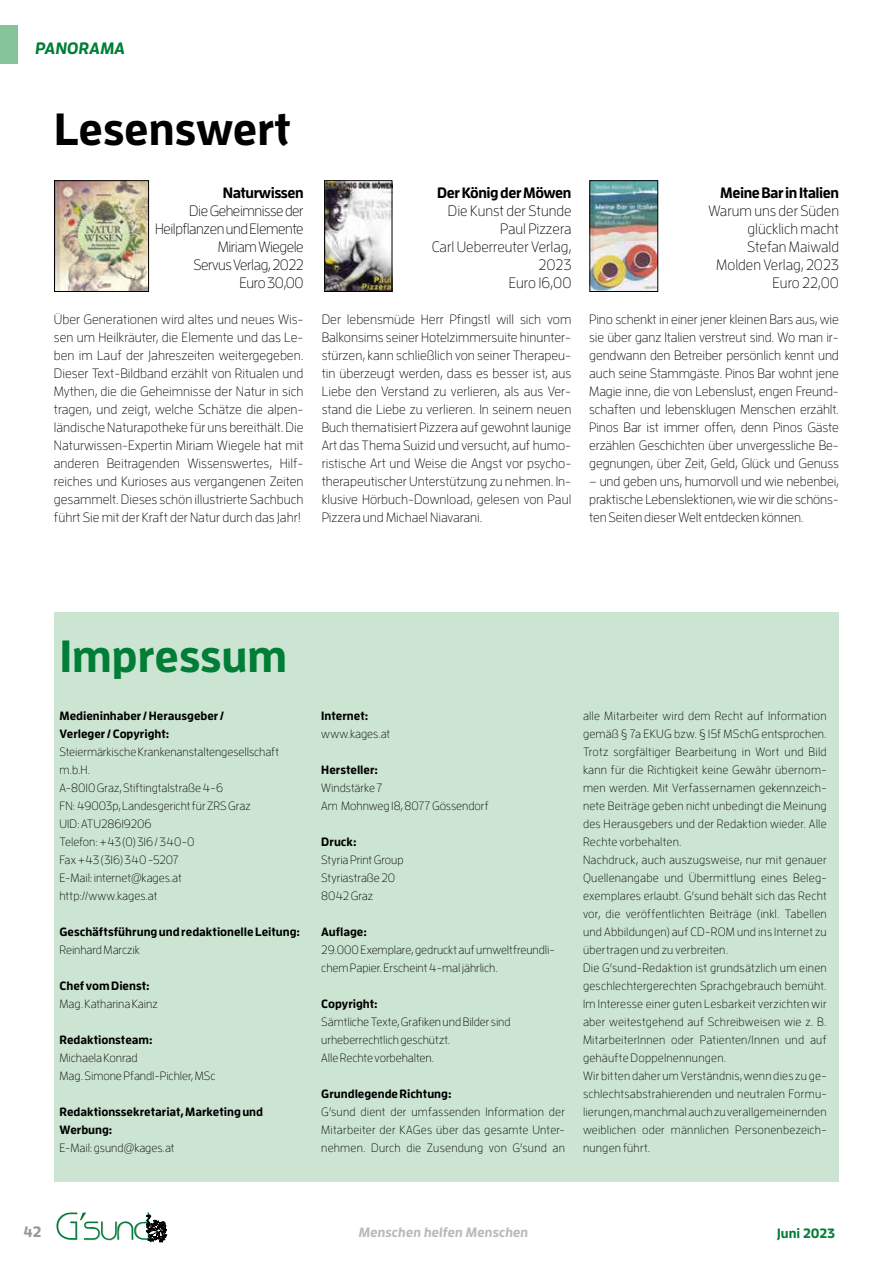
<style>
.page{position:relative;width:893px;height:1263px;background:#fff}
.page>*{position:absolute;margin:0;border:0;box-sizing:border-box;transform-origin:0 0}
.t1{font:700 45px "Enzo OT";color:#000}
.t2{font:700 45px "Enzo OT";color:#007e37}
.t3{font:italic 700 16.5px "Enzo OT";letter-spacing:.01em;color:#007e37}
.t4{font:300 15px/18px "Enzo OT";color:#000;text-align:right}
.t5{font:300 15px/18px "Enzo OT";letter-spacing:-.03em;color:#000;text-align:right}
.t6{font:700 15px "Enzo OT";letter-spacing:-.03em;color:#000}
.t7{font:700 15px "Enzo OT";color:#969898}
.t8{font:300 13.5px/18px "Enzo OT";letter-spacing:-.01em;color:#000;text-align:justify}
.t9{font:italic 700 13.5px "Enzo OT";color:#b9babb}
.t10{font:700 13.5px "Enzo OT";color:#007e37}
.t11{font:300 12px/18px "Enzo OT";letter-spacing:.01em;color:#000}
.t12{font:700 12px/18px "Enzo OT";color:#000}
</style>
<div class="page">
<div style="left:0;top:26px;width:18px;height:38px;background:#85c59c"></div>
<svg style="left:56px;top:1212px;width:111px;height:30px"></svg>
<div style="left:54px;top:612px;width:785px;height:570px;background:#cce5d2"></div>
<img style="left:56px;top:182px;width:91px;height:108px">
<div style="left:54px;top:180px;width:95px;height:112px;border:1px solid #000"></div>
<img style="left:326px;top:182px;width:64px;height:108px">
<div style="left:324px;top:180px;width:68px;height:112px;border:1px solid #000"></div>
<img style="left:591px;top:182px;width:65px;height:108px">
<div style="left:589px;top:180px;width:69px;height:112px;border:1px solid #000"></div>
<h2 class="t3" style="left:36px;top:39px;width:91px">PANORAMA</h2>
<h1 class="t1" style="left:54px;top:101px;width:238px">Lesenswert</h1>
<p class="t6" style="left:223px;top:183px;width:82px">Naturwissen</p>
<p class="t5" style="left:155px;top:201px;width:150px">Die Geheimnisse der<br>Heilpflanzen und Elemente<br>Miriam Wiegele<br>Servus Verlag, 2022<br>Euro 30,00</p>
<p class="t8" style="left:54px;top:310px;width:251px">Über Generationen wird altes und neues Wis&shy;sen um Heilkräuter, die Elemente und das Le&shy;ben im Lauf der Jahreszeiten weitergegeben.<br>Dieser Text-Bildband erzählt von Ritualen und Mythen, die die Geheimnisse der Natur in sich tragen, und zeigt, welche Schätze die alpen&shy;ländische Naturapotheke für uns bereithält. Die Naturwissen-Expertin Miriam Wiegele hat mit anderen Beitragenden Wissenswertes, Hilf&shy;reiches und Kurioses aus vergangenen Zeiten gesammelt. Dieses schön illustrierte Sachbuch führt Sie mit der Kraft der Natur durch das Jahr!</p>
<p class="t6" style="left:437px;top:183px;width:136px">Der König der Möwen</p>
<p class="t4" style="left:432px;top:201px;width:141px">Die Kunst der Stunde<br>Paul Pizzera<br>Carl Ueberreuter Verlag,<br>2023<br>Euro 16,00</p>
<p class="t8" style="left:322px;top:310px;width:251px">Der lebensmüde Herr Pfingstl will sich vom Balkonsims seiner Hotelzimmersuite hinunter&shy;stürzen, kann schließlich von seiner Therapeu&shy;tin überzeugt werden, dass es besser ist, aus Liebe den Verstand zu verlieren, als aus Ver&shy;stand die Liebe zu verlieren. In seinem neuen Buch thematisiert Pizzera auf gewohnt launige Art das Thema Suizid und versucht, auf humo&shy;ristische Art und Weise die Angst vor psycho&shy;therapeutischer Unterstützung zu nehmen. In&shy;klusive Hörbuch-Download, gelesen von Paul Pizzera und Michael Niavarani.</p>
<p class="t6" style="left:720px;top:183px;width:120px">Meine Bar in Italien</p>
<p class="t4" style="left:708px;top:201px;width:132px">Warum uns der Süden glücklich macht<br>Stefan Maiwald<br>Molden Verlag, 2023<br>Euro 22,00</p>
<p class="t8" style="left:589px;top:310px;width:251px">Pino schenkt in einer jener kleinen Bars aus, wie sie über ganz Italien verstreut sind. Wo man ir&shy;gendwann den Betreiber persönlich kennt und auch seine Stammgäste. Pinos Bar wohnt jene Magie inne, die von Lebenslust, engen Freund&shy;schaften und lebensklugen Menschen erzählt.<br>Pinos Bar ist immer offen, denn Pinos Gäste erzählen Geschichten über unvergessliche Be&shy;gegnungen, über Zeit, Geld, Glück und Genuss</p>
<p class="t8" style="left:589px;top:472px;width:251px">– und geben uns, humorvoll und wie nebenbei, praktische Lebenslektionen, wie wir die schöns&shy;ten Seiten dieser Welt entdecken können.</p>
<h1 class="t2" style="left:60px;top:628px;width:229px">Impressum</h1>
<p class="t12" style="left:60px;top:706px;width:166px">Medieninhaber / Herausgeber /<br>Verleger / Copyright:</p>
<p class="t11" style="left:60px;top:743px;width:221px">Steiermärkische Krankenanstaltengesellschaft m.b.H.<br>A-8010 Graz, Stiftingtalstraße 4-6<br>FN: 49003p, Landesgericht für ZRS Graz<br>UID: ATU28619206<br>Telefon: +43 (0) 316 / 340-0<br>Fax +43 (316) 340 -5207<br>E-Mail: internet@kages.at http://www.kages.at</p>
<p class="t12" style="left:60px;top:922px;width:242px">Geschäftsführung und redaktionelle Leitung:</p>
<p class="t11" style="left:60px;top:941px;width:82px">Reinhard Marczik</p>
<p class="t12" style="left:60px;top:976px;width:92px">Chef vom Dienst:</p>
<p class="t11" style="left:60px;top:995px;width:100px">Mag. Katharina Kainz</p>
<p class="t12" style="left:60px;top:1030px;width:95px">Redaktionsteam:</p>
<p class="t11" style="left:60px;top:1049px;width:158px">Michaela Konrad<br>Mag. Simone Pfandl-Pichler, MSc</p>
<p class="t12" style="left:60px;top:1102px;width:205px">Redaktionssekretariat, Marketing und<br>Werbung:</p>
<p class="t11" style="left:60px;top:1139px;width:116px">E-Mail: gsund@kages.at</p>
<p class="t12" style="left:321px;top:706px;width:48px">Internet:</p>
<p class="t11" style="left:321px;top:725px;width:70px">www.kages.at</p>
<p class="t12" style="left:321px;top:760px;width:58px">Hersteller:</p>
<p class="t11" style="left:321px;top:779px;width:169px">Windstärke 7<br>Am Mohnweg 18, 8077 Gössendorf</p>
<p class="t12" style="left:321px;top:832px;width:37px">Druck:</p>
<p class="t11" style="left:321px;top:851px;width:84px">Styria Print Group<br>Styriastraße 20<br>8042 Graz</p>
<p class="t12" style="left:321px;top:922px;width:47px">Auflage:</p>
<p class="t11" style="left:321px;top:941px;width:235px">29.000 Exemplare, gedruckt auf umweltfreundli&shy;chem Papier. Erscheint 4-mal jährlich.</p>
<p class="t12" style="left:321px;top:994px;width:58px">Copyright:</p>
<p class="t11" style="left:321px;top:1013px;width:191px">Sämtliche Texte, Grafiken und Bilder sind urheberrechtlich geschützt.<br>Alle Rechte vorbehalten.</p>
<p class="t12" style="left:321px;top:1084px;width:132px">Grundlegende Richtung:</p>
<p class="t11" style="left:321px;top:1103px;width:245px;text-align:justify">G’sund dient der umfassenden Information der Mitarbeiter der KAGes über das gesamte Unter&shy;nehmen. Durch die Zusendung von G’sund an</p>
<p class="t11" style="left:583px;top:707px;width:245px">alle Mitarbeiter wird dem Recht auf Information gemäß § 7a EKUG bzw. § 15f MSchG entsprochen.<br>Trotz sorgfältiger Bearbeitung in Wort und Bild kann für die Richtigkeit keine Gewähr übernom&shy;men werden. Mit Verfassernamen gekennzeich&shy;nete Beiträge geben nicht unbedingt die Meinung des Herausgebers und der Redaktion wieder. Alle Rechte vorbehalten.<br>Nachdruck, auch auszugsweise, nur mit genauer Quellenangabe und Übermittlung eines Beleg&shy;exemplares erlaubt. G’sund behält sich das Recht vor, die veröffentlichten Beiträge (inkl. Tabellen und Abbildungen) auf CD-ROM und ins Internet zu übertragen und zu verbreiten.<br>Die G’sund-Redaktion ist grundsätzlich um einen geschlechtergerechten Sprachgebrauch bemüht.<br>Im Interesse einer guten Lesbarkeit verzichten wir aber weitestgehend auf Schreibweisen wie z. B.<br>MitarbeiterInnen oder Patienten/Innen und auf gehäufte Doppelnennungen.<br>Wir bitten daher um Verständnis, wenn dies zu ge&shy;schlechtsabstrahierenden und neutralen Formu&shy;lierungen, manchmal auch zu verallgemeinernden weiblichen oder männlichen Personenbezeich&shy;nungen führt.</p>
<p class="t7" style="left:24px;top:1222px;width:19px">42</p>
<p class="t9" style="left:359px;top:1224px;width:171px">Menschen helfen Menschen</p>
<p class="t10" style="left:777px;top:1225px;width:60px">Juni 2023</p>
</div>
